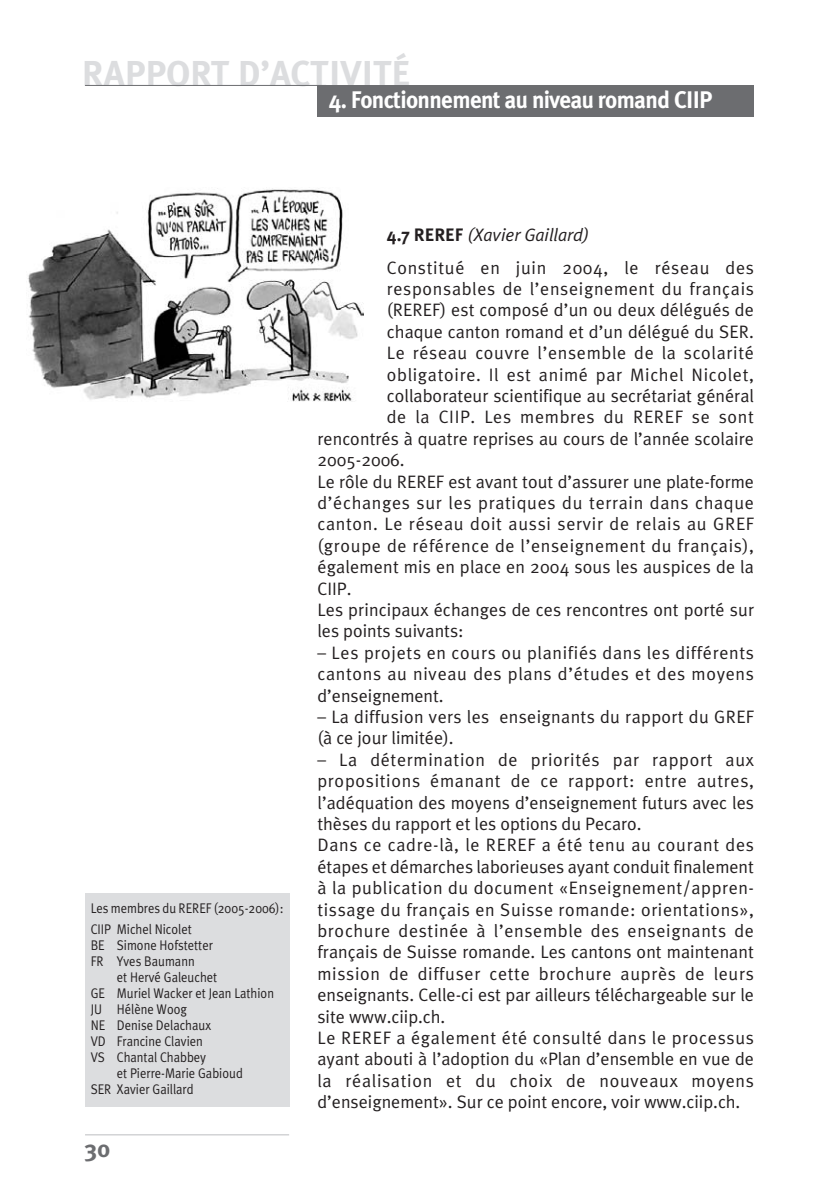
<style>
.page{position:relative;width:840px;height:1190px;background:#fff}
.page>*{position:absolute;margin:0;border:0;box-sizing:border-box;transform-origin:0 0}
.t1{font:700 36px "Meta Plus";color:#dcdddf}
.t2{font:700 24px "Meta Plus";letter-spacing:-.03em;color:#fff;scale:.96 1}
.t3{font:700 24px "Meta Plus";color:#6c6d70}
.t4{font:18px/21.4px "Meta Plus Normal";letter-spacing:.02em;color:#231f20}
.t5{font:18px "Meta Plus Normal";color:#231f20}
.t6{font:14px/21.6px "Meta Plus Normal";color:#231f20;scale:.9 1}
.s1{font-family:"Meta Plus";font-weight:700}
.s2{font-style:italic}
</style>
<div class="page">
<div style="left:317px;top:85px;width:437px;height:31px;background:#6c6d70"></div>
<hr style="left:85px;top:85px;width:241px;height:1px;background:#6c6d70">
<hr style="left:85px;top:1134px;width:204px;height:1px;background:#bcbdc0">
<div style="left:85px;top:893px;width:204px;height:213px;background:#dcdddf"></div>
<img style="left:28px;top:188px;width:335px;height:214px">
<h1 class="t1" style="left:82px;top:60px;width:330px">RAPPORT D’ACTIVITÉ</h1>
<h2 class="t2" style="left:329px;top:90px;width:401px">4. Fonctionnement au niveau romand CIIP</h2>
<p class="t6" style="left:91px;top:898px;width:216px">Les membres du REREF (2005-2006):<br>CIIP Michel Nicolet</p>
<p class="t6" style="left:91px;top:939px;width:137px;line-height:16px">BE Simone Hofstetter<br>FR Yves Baumann</p>
<p class="t6" style="left:117px;top:968px;width:113px">et Hervé Galeuchet</p>
<p class="t6" style="left:91px;top:984px;width:205px">GE Muriel Wacker et Jean Lathion</p>
<p class="t6" style="left:91px;top:1000px;width:109px">JU Hélène Woog</p>
<p class="t6" style="left:91px;top:1016px;width:135px">NE Denise Delachaux</p>
<p class="t6" style="left:91px;top:1032px;width:126px">VD Francine Clavien</p>
<p class="t6" style="left:91px;top:1048px;width:130px">VS Chantal Chabbey</p>
<p class="t6" style="left:117px;top:1064px;width:142px">et Pierre-Marie Gabioud</p>
<p class="t6" style="left:91px;top:1080px;width:116px">SER Xavier Gaillard</p>
<h2 class="t3" style="left:85px;top:1139px;width:27px">30</h2>
<p class="t4" style="left:387px;top:220px;width:369px;line-height:32.8px"><span class="s1">4.7 REREF</span> <span class="s2">(Xavier Gaillard)<br></span>Constitué en juin 2004, le réseau des</p>
<p class="t4" style="left:387px;top:279px;width:369px">responsables de l’enseignement du français</p>
<p class="t4" style="left:387px;top:301px;width:369px">(REREF) est composé d’un ou deux délégués de</p>
<p class="t4" style="left:387px;top:322px;width:369px">chaque canton romand et d’un délégué du SER.</p>
<p class="t4" style="left:387px;top:344px;width:369px">Le réseau couvre l’ensemble de la scolarité</p>
<p class="t4" style="left:387px;top:365px;width:369px">obligatoire. Il est animé par Michel Nicolet,</p>
<p class="t4" style="left:387px;top:386px;width:369px">collaborateur scientifique au secrétariat général</p>
<p class="t4" style="left:387px;top:408px;width:369px">de la CIIP. Les membres du REREF se sont</p>
<p class="t4" style="left:317px;top:429px;width:438px">rencontrés à quatre reprises au cours de l’année scolaire</p>
<p class="t5" style="left:317px;top:453px;width:89px">2005-2006.</p>
<p class="t5" style="left:317px;top:475px;width:438px">Le rôle du REREF est avant tout d’assurer une plate-forme</p>
<p class="t4" style="left:317px;top:493px;width:438px">d’échanges sur les pratiques du terrain dans chaque</p>
<p class="t4" style="left:317px;top:515px;width:438px">canton. Le réseau doit aussi servir de relais au GREF</p>
<p class="t4" style="left:317px;top:536px;width:438px">(groupe de référence de l’enseignement du français),</p>
<p class="t4" style="left:317px;top:558px;width:438px">également mis en place en 2004 sous les auspices de la</p>
<p class="t4" style="left:317px;top:579px;width:35px">CIIP.</p>
<p class="t4" style="left:317px;top:600px;width:438px">Les principaux échanges de ces rencontres ont porté sur</p>
<p class="t5" style="left:317px;top:625px;width:148px">les points suivants:</p>
<p class="t4" style="left:317px;top:643px;width:438px;text-align:justify">– Les projets en cours ou planifiés dans les différents cantons au niveau des plans d’études et des moyens d’enseignement.</p>
<p class="t4" style="left:317px;top:708px;width:438px">– La diffusion vers les enseignants du rapport du GREF (à ce jour limitée).</p>
<p class="t4" style="left:317px;top:750px;width:438px">– La détermination de priorités par rapport aux propositions émanant de ce rapport: entre autres, l’adéquation des moyens d’enseignement futurs avec les thèses du rapport et les options du Pecaro.<br>Dans ce cadre-là, le REREF a été tenu au courant des étapes et démarches laborieuses ayant conduit finalement à la publication du document «Enseignement/appren&shy;tissage du français en Suisse romande: orientations», brochure destinée à l’ensemble des enseignants de français de Suisse romande. Les cantons ont maintenant mission de diffuser cette brochure auprès de leurs enseignants. Celle-ci est par ailleurs téléchargeable sur le site www.ciip.ch.<br>Le REREF a également été consulté dans le processus ayant abouti à l’adoption du «Plan d’ensemble en vue de la réalisation et du choix de nouveaux moyens d’enseignement». Sur ce point encore, voir www.ciip.ch.</p>
</div>
